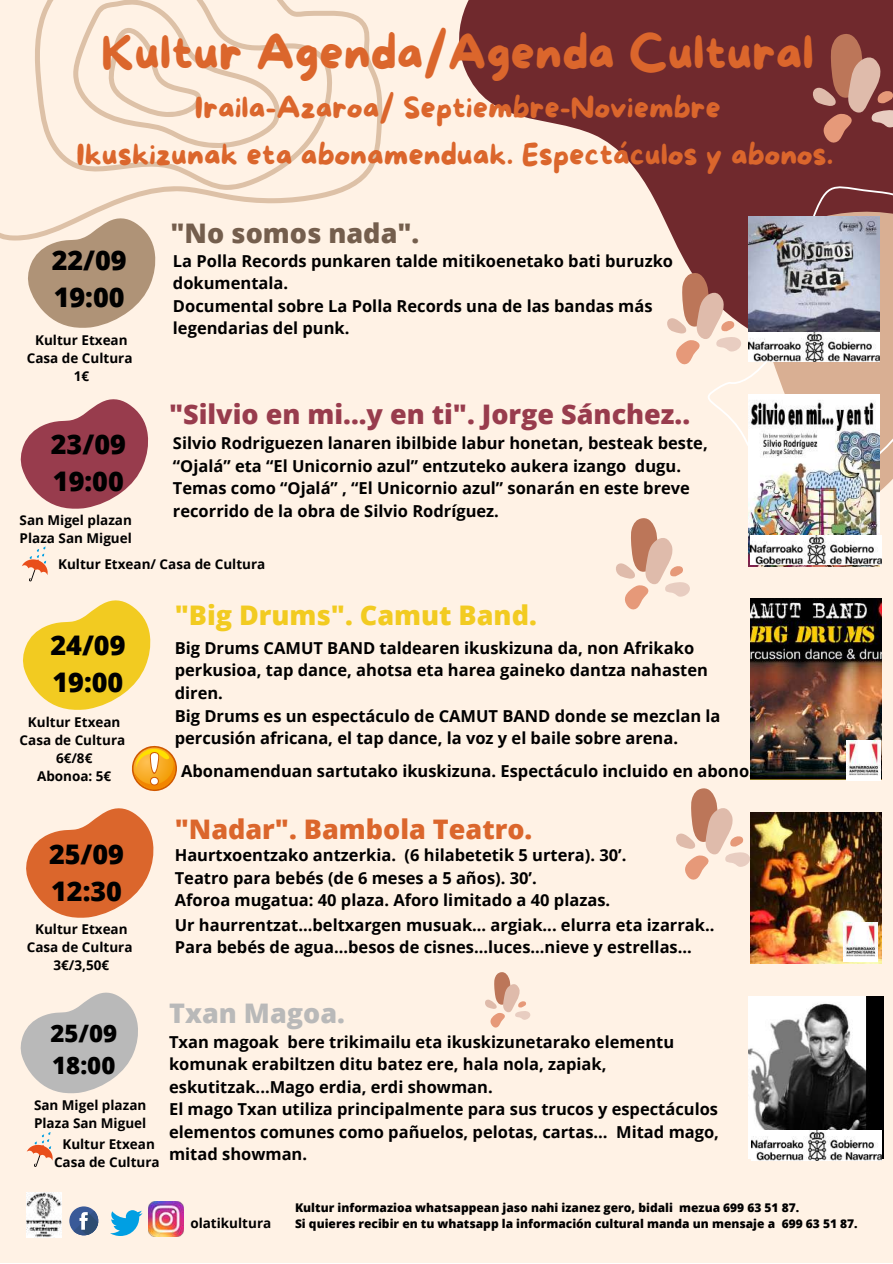
<style>
.page{position:relative;width:893px;height:1264px;background:#fff}
.page>*{position:absolute;margin:0;border:0;box-sizing:border-box;transform-origin:0 0}
.t1{font:48px "More Sugar";color:#db662c}
.t2{font:30px/47px "More Sugar";color:#db662c;text-align:center}
.t3{font:800 27px/37px "Open Sans";color:#000}
.t4{font:800 27px "Open Sans";color:#983c4d}
.t5{font:800 27px "Open Sans";color:#db662c}
.t6{font:800 27px "Open Sans";color:#f2cb21}
.t7{font:800 27px "Open Sans";color:#745e4d}
.t8{font:800 27px "Open Sans";color:#b9b9b9}
.t9{font:800 24px/32.5px "Open Sans";color:#000}
.t10{font:700 16.5px/22.5px "Open Sans";color:#000}
.t11{font:700 13.5px/18px "Open Sans";color:#000;text-align:center}
.t12{font:800 12px/16px "Open Sans";color:#000}
</style>
<div class="page">
<div style="left:0;top:0;width:892px;height:1262px;background:#fff2e5"></div>
<svg style="left:0;top:0;width:383px;height:240px"></svg>
<svg style="left:459px;top:0;width:433px;height:229px;fill:#70292d"></svg>
<svg style="left:669px;top:151px;width:10px;height:99px"></svg>
<svg style="left:679px;top:139px;width:213px;height:405px"></svg>
<img style="left:748px;top:217px;width:131px;height:115px">
<svg style="left:27px;top:217px;width:129px;height:111px"></svg>
<svg style="left:812px;top:33px;width:80px;height:112px;background:#995952"></svg>
<img style="left:748px;top:332px;width:131px;height:30px">
<img style="left:748px;top:394px;width:131px;height:172px">
<svg style="left:20px;top:399px;width:129px;height:110px"></svg>
<svg style="left:22px;top:546px;width:26px;height:35px"></svg>
<img style="left:750px;top:535px;width:131px;height:29px">
<svg style="left:23px;top:600px;width:128px;height:110px"></svg>
<img style="left:750px;top:598px;width:131px;height:181px">
<img style="left:846px;top:740px;width:34px;height:40px">
<svg style="left:131px;top:745px;width:46px;height:47px"></svg>
<svg style="left:667px;top:272px;width:74px;height:95px"></svg>
<svg style="left:26px;top:808px;width:128px;height:110px"></svg>
<img style="left:750px;top:812px;width:131px;height:151px">
<img style="left:843px;top:922px;width:34px;height:39px">
<svg style="left:616px;top:517px;width:74px;height:93px"></svg>
<img style="left:748px;top:996px;width:135px;height:162px">
<svg style="left:20px;top:992px;width:118px;height:101px"></svg>
<img style="left:751px;top:1130px;width:130px;height:30px">
<svg style="left:676px;top:788px;width:74px;height:92px"></svg>
<svg style="left:485px;top:972px;width:45px;height:56px"></svg>
<svg style="left:27px;top:1132px;width:26px;height:34px"></svg>
<svg style="left:69px;top:1206px;width:29px;height:29px"></svg>
<svg style="left:74px;top:1210px;width:25px;height:26px"></svg>
<svg style="left:110px;top:1210px;width:32px;height:25px"></svg>
<img style="left:149px;top:1201px;width:35px;height:35px">
<img style="left:27px;top:1192px;width:35px;height:45px">
<h1 class="t1" style="left:102px;top:26px;width:714px">Kultur Agenda/Agenda Cultural</h1>
<h2 class="t2" style="left:77px;top:86px;width:758px">Iraila-Azaroa/ Septiembre-Noviembre<br>Ikuskizunak eta abonamenduak. Espectáculos y abonos.</h2>
<h3 class="t3" style="left:52px;top:241px;width:77px">22/09<br>19:00</h3>
<p class="t11" style="left:27px;top:330px;width:107px">Kultur Etxean<br>Casa de Cultura<br>1€</p>
<h3 class="t7" style="left:170px;top:214px;width:250px">"No somos nada".</h3>
<p class="t10" style="left:173px;top:249px;width:501px">La Polla Records punkaren talde mitikoenetako bati buruzko dokumentala.<br>Documental sobre La Polla Records una de las bandas más legendarias del punk.</p>
<h3 class="t4" style="left:169px;top:395px;width:522px">"Silvio en mi...y en ti". Jorge Sánchez..</h3>
<h3 class="t3" style="left:51px;top:425px;width:77px">23/09<br>19:00</h3>
<p class="t11" style="left:20px;top:511px;width:114px;text-align:left">San Migel plazan<br>Plaza San Miguel</p>
<p class="t10" style="left:173px;top:431px;width:536px">Silvio Rodriguezen lanaren ibilbide labur honetan, besteak beste, “Ojalá” eta “El Unicornio azul” entzuteko aukera izango dugu.<br>Temas como “Ojalá” , “El Unicornio azul” sonarán en este breve recorrido de la obra de Silvio Rodríguez.</p>
<p class="t11" style="left:58px;top:555px;width:209px">Kultur Etxean/ Casa de Cultura</p>
<h3 class="t3" style="left:50px;top:626px;width:77px">24/09<br>19:00</h3>
<p class="t11" style="left:20px;top:712px;width:107px">Kultur Etxean<br>Casa de Cultura<br>6€/8€<br>Abonoa: 5€</p>
<h3 class="t6" style="left:175px;top:596px;width:363px">"Big Drums". Camut Band.</h3>
<p class="t10" style="left:175px;top:636px;width:547px">Big Drums CAMUT BAND taldearen ikuskizuna da, non Afrikako perkusioa, tap dance, ahotsa eta harea gaineko dantza nahasten diren.<br>Big Drums es un espectáculo de CAMUT BAND donde se mezclan la percusión africana, el tap dance, la voz y el baile sobre arena.</p>
<p class="t10" style="left:181px;top:759px;width:574px">Abonamenduan sartutako ikuskizuna. Espectáculo incluido en abono.</p>
<h3 class="t3" style="left:49px;top:835px;width:77px">25/09<br>12:30</h3>
<p class="t11" style="left:27px;top:920px;width:107px">Kultur Etxean<br>Casa de Cultura<br>3€/3,50€</p>
<h3 class="t5" style="left:175px;top:810px;width:359px">"Nadar". Bambola Teatro.</h3>
<p class="t10" style="left:175px;top:843px;width:453px">Haurtxoentzako antzerkia. (6 hilabetetik 5 urtera). 30’.<br>Teatro para bebés (de 6 meses a 5 años). 30’.<br>Aforoa mugatua: 40 plaza. Aforo limitado a 40 plazas.</p>
<p class="t10" style="left:175px;top:913px;width:541px">Ur haurrentzat...beltxargen musuak... argiak... elurra eta izarrak..<br>Para bebés de agua...besos de cisnes...luces...nieve y estrellas...</p>
<h3 class="t9" style="left:50px;top:1015px;width:68px">25/09<br>18:00</h3>
<p class="t11" style="left:34px;top:1096px;width:114px;text-align:left">San Migel plazan<br>Plaza San Miguel</p>
<p class="t11" style="left:54px;top:1134px;width:107px">Kultur Etxean<br>Casa de Cultura</p>
<h3 class="t8" style="left:169px;top:994px;width:177px">Txan Magoa.</h3>
<p class="t10" style="left:169px;top:1030px;width:551px">Txan magoak bere trikimailu eta ikuskizunetarako elementu komunak erabiltzen ditu batez ere, hala nola, zapiak, eskutitzak...Mago erdia, erdi showman.<br>El mago Txan utiliza principalmente para sus trucos y espectáculos elementos comunes como pañuelos, pelotas, cartas… Mitad mago, mitad showman.</p>
<p class="t11" style="left:190px;top:1213px;width:82px">olatikultura</p>
<p class="t12" style="left:295px;top:1199px;width:564px">Kultur informazioa whatsappean jaso nahi izanez gero, bidali mezua 699 63 51 87.<br>Si quieres recibir en tu whatsapp la información cultural manda un mensaje a 699 63 51 87.</p>
</div>
